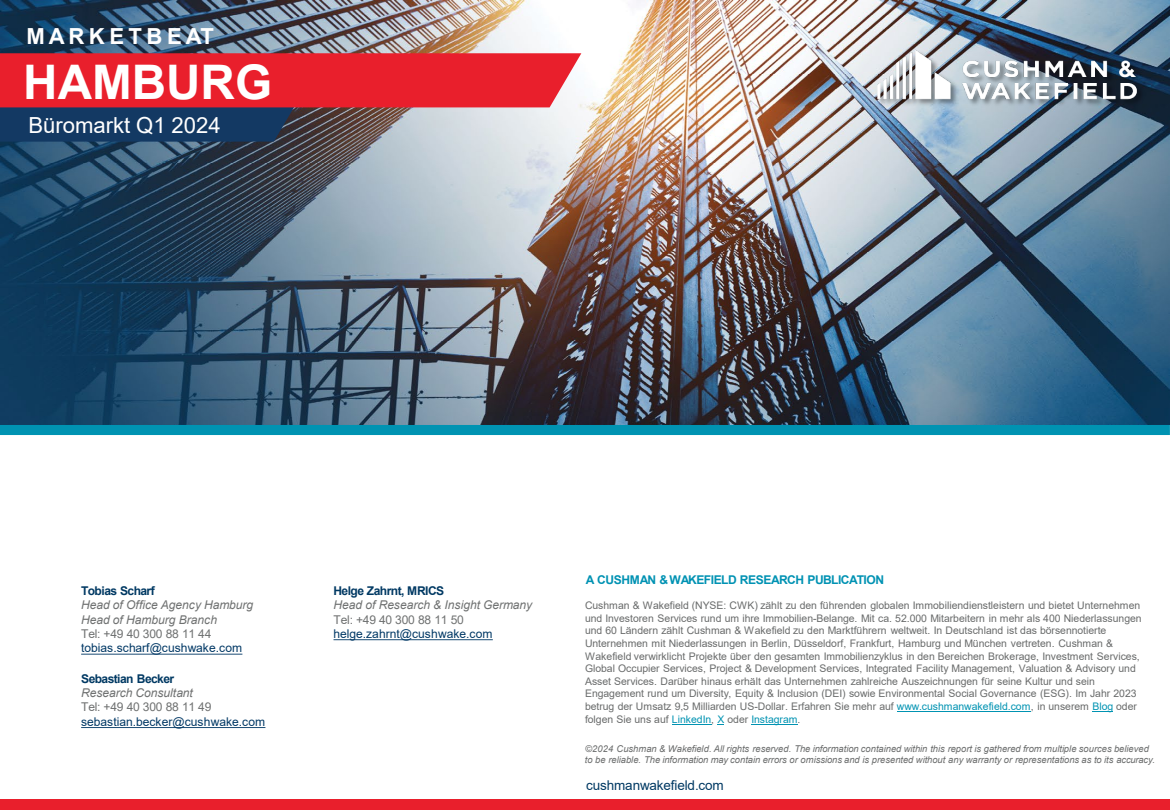
<style>
.page{position:relative;width:1170px;height:810px;background:#fff}
.page>*{position:absolute;margin:0;border:0;box-sizing:border-box;transform-origin:0 0}
.t1{font:700 47.7px "Arial";color:#fff}
.t2{font:22.2px "Arial";letter-spacing:-.005em;color:#fff}
.t3{font:700 22.2px "Arial";letter-spacing:.195em;color:#fff}
.t4{font:13.5px "Arial";letter-spacing:-.01em;color:#003963}
.t5{font:italic 12px "Arial";letter-spacing:-.005em;color:#6f7171}
.t6{font:12px "Arial";letter-spacing:-.005em;color:#003865}
.t7{font:12px "Arial";letter-spacing:-.02em;color:#6f7171}
.t8{font:700 12px "Arial";letter-spacing:-.05em;color:#003963}
.t9{font:700 12px "Arial";letter-spacing:-.04em;color:#0092b3}
.t10{font:10.5px/12.6px "Arial";letter-spacing:-.005em;color:#696b6b}
.t11{font:italic 9.3px/11.1px "Arial";color:#696b6b}
.s1{color:#0093b2}
</style>
<div class="page">
<div style="left:0;top:799px;width:1170px;height:11px;background:#e91f2c"></div>
<svg style="left:81px;top:654px;width:161px;height:1px"></svg>
<svg style="left:81px;top:727px;width:184px;height:1px"></svg>
<img style="left:0;top:0;width:1170px;height:425px">
<svg style="left:0;top:53px;width:581px;height:89px;background:#b44353"></svg>
<div style="left:0;top:425px;width:1170px;height:10px;background:#0093b2"></div>
<svg style="left:334px;top:639px;width:159px;height:1px"></svg>
<hr style="left:897px;top:711px;width:134px;height:1px;background:#0093b2">
<svg style="left:1092px;top:711px;width:21px;height:1px"></svg>
<hr style="left:672px;top:724px;width:39px;height:1px;background:#0093b2">
<hr style="left:752px;top:724px;width:46px;height:1px;background:#0093b2">
<p class="t3" style="left:27px;top:20px;width:189px">MARKETBEAT</p>
<p class="t1" style="left:23px;top:48px;width:250px">HAMBURG</p>
<p class="t2" style="left:29px;top:110px;width:194px">Büromarkt Q1 2024</p>
<p class="t8" style="left:81px;top:582px;width:75px">Tobias Scharf</p>
<p class="t5" style="left:81px;top:597px;width:174px">Head of Office Agency Hamburg</p>
<p class="t5" style="left:81px;top:612px;width:137px">Head of Hamburg Branch</p>
<p class="t7" style="left:81px;top:626px;width:132px">Tel: +49 40 300 88 11 44</p>
<p class="t6" style="left:81px;top:640px;width:163px">tobias.scharf@cushwake.com</p>
<p class="t8" style="left:81px;top:670px;width:95px">Sebastian Becker</p>
<p class="t5" style="left:81px;top:685px;width:113px">Research Consultant</p>
<p class="t7" style="left:81px;top:699px;width:132px">Tel: +49 40 300 88 11 49</p>
<p class="t6" style="left:81px;top:713px;width:186px">sebastian.becker@cushwake.com</p>
<p class="t8" style="left:334px;top:582px;width:112px">Helge Zahrnt, MRICS</p>
<p class="t5" style="left:334px;top:597px;width:200px">Head of Research &amp; Insight Germany</p>
<p class="t7" style="left:334px;top:611px;width:132px">Tel: +49 40 300 88 11 50</p>
<p class="t6" style="left:334px;top:626px;width:161px">helge.zahrnt@cushwake.com</p>
<p class="t9" style="left:586px;top:571px;width:300px">A CUSHMAN &amp; WAKEFIELD RESEARCH PUBLICATION</p>
<p class="t10" style="left:585px;top:599px;width:558px">Cushman &amp; Wakefield (NYSE: CWK) zählt zu den führenden globalen Immobiliendienstleistern und bietet Unternehmen und Investoren Services rund um ihre Immobilien-Belange. Mit ca. 52.000 Mitarbeitern in mehr als 400 Niederlassungen und 60 Ländern zählt Cushman &amp; Wakefield zu den Marktführern weltweit. In Deutschland ist das börsennotierte Unternehmen mit Niederlassungen in Berlin, Düsseldorf, Frankfurt, Hamburg und München vertreten. Cushman &amp; Wakefield verwirklicht Projekte über den gesamten Immobilienzyklus in den Bereichen Brokerage, Investment Services, Global Occupier Services, Project &amp; Development Services, Integrated Facility Management, Valuation &amp; Advisory und Asset Services. Darüber hinaus erhält das Unternehmen zahlreiche Auszeichnungen für seine Kultur und sein Engagement rund um Diversity, Equity &amp; Inclusion (DEI) sowie Environmental Social Governance (ESG). Im Jahr 2023 betrug der Umsatz 9,5 Milliarden US-Dollar. Erfahren Sie mehr auf <span class="s1">www.cushmanwakefield.com</span>, in unserem <span class="s1">Blog</span> oder folgen Sie uns auf <span class="s1">LinkedIn</span>, <span class="s1">X</span> oder <span class="s1">Instagram</span>.</p>
<p class="t11" style="left:585px;top:743px;width:572px">©2024 Cushman &amp; Wakefield. All rights reserved. The information contained within this report is gathered from multiple sources believed to be reliable. The information may contain errors or omissions and is presented without any warranty or representations as to its accuracy.</p>
<p class="t4" style="left:586px;top:775px;width:139px">cushmanwakefield.com</p>
</div>
